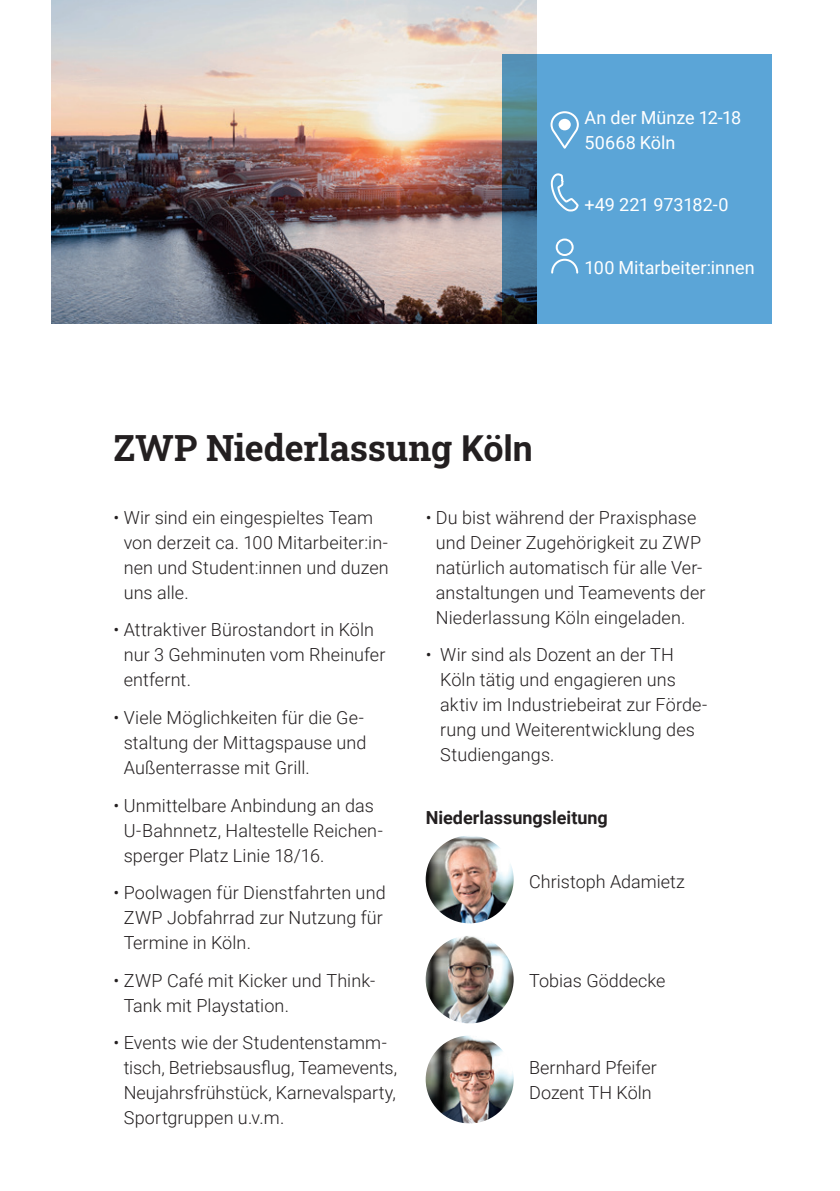
<style>
.page{position:relative;width:840px;height:1191px;background:#fff}
.page>*{position:absolute;margin:0;border:0;box-sizing:border-box;transform-origin:0 0}
.t1{font:36px "Roboto Slab";letter-spacing:-.005em;color:#231f20}
.t2{font:300 18px/25px "Roboto";letter-spacing:.005em;color:#231f20}
.t3{font:18px "Roboto";color:#fff}
.t4{font:700 18px "Roboto";color:#231f20}
.s1{font-family:"Roboto";font-weight:700;font-size:35.8px}
</style>
<div class="page">
<img style="left:51px;top:0;width:485px;height:323px">
<img style="left:425px;top:935px;width:88px;height:88px;border-radius:44px">
<img style="left:425px;top:1035px;width:88px;height:88px;border-radius:44px">
<img style="left:425px;top:835px;width:88px;height:88px;border-radius:44px">
<div style="left:502px;top:54px;width:269px;height:269px;background:#5ba5d7"></div>
<svg style="left:550px;top:111px;width:29px;height:38px"></svg>
<div style="left:555px;top:238px;width:18px;height:18px;border:2px solid #fff;border-radius:50%"></div>
<svg style="left:551px;top:258px;width:28px;height:16px"></svg>
<svg style="left:550px;top:173px;width:29px;height:39px"></svg>
<p class="t3" style="left:584px;top:105px;width:158px">An der Münze 12-18</p>
<p class="t3" style="left:584px;top:130px;width:92px">50668 Köln</p>
<p class="t3" style="left:584px;top:192px;width:145px">+49 221 973182-0</p>
<p class="t3" style="left:584px;top:255px;width:172px">100 Mitarbeiter:innen</p>
<p class="t1" style="left:113px;top:423px;width:420px">ZWP Niederlassung <span class="s1">Köln</span></p>
<p class="t2" style="left:124px;top:504px;width:266px;text-indent:-10px">• Wir sind ein eingespieltes Team von derzeit ca. 100 Mitarbeiter:in&shy;nen und Student:innen und duzen uns alle.</p>
<p class="t2" style="left:124px;top:617px;width:263px;text-indent:-10px">• Attraktiver Bürostandort in Köln nur 3 Gehminuten vom Rheinufer entfernt.</p>
<p class="t2" style="left:124px;top:704px;width:244px;text-indent:-10px">• Viele Möglichkeiten für die Ge&shy;staltung der Mittagspause und<br>Außenterrasse mit Grill.</p>
<p class="t2" style="left:124px;top:792px;width:260px;text-indent:-10px">• Unmittelbare Anbindung an das<br>U-Bahnnetz, Haltestelle Reichen&shy;sperger Platz Linie 18/16.</p>
<p class="t2" style="left:124px;top:879px;width:263px;text-indent:-10px">• Poolwagen für Dienstfahrten und<br>ZWP Jobfahrrad zur Nutzung für<br>Termine in Köln.</p>
<p class="t2" style="left:124px;top:967px;width:253px;text-indent:-10px">• ZWP Café mit Kicker und Think-<br>Tank mit Playstation.</p>
<p class="t2" style="left:124px;top:1029px;width:275px;text-indent:-10px">• Events wie der Studentenstamm&shy;tisch, Betriebsausflug, Teamevents, Neujahrsfrühstück, Karnevalsparty, Sportgruppen u.v.m.</p>
<p class="t2" style="left:425px;top:504px;width:281px;text-align:center">• Du bist während der Praxisphase und Deiner Zugehörigkeit zu ZWP natürlich automatisch für alle Ver&shy;anstaltungen und Teamevents der Niederlassung Köln eingeladen.</p>
<p class="t2" style="left:440px;top:642px;width:268px;text-indent:-15px">• Wir sind als Dozent an der TH<br>Köln tätig und engagieren uns aktiv im Industriebeirat zur Förde&shy;rung und Weiterentwicklung des<br>Studiengangs.</p>
<p class="t4" style="left:425px;top:805px;width:184px">Niederlassungsleitung</p>
<p class="t2" style="left:529px;top:868px;width:157px">Christoph Adamietz</p>
<p class="t2" style="left:529px;top:967px;width:138px">Tobias Göddecke</p>
<p class="t2" style="left:529px;top:1054px;width:129px">Bernhard Pfeifer</p>
<p class="t2" style="left:529px;top:1079px;width:124px">Dozent TH Köln</p>
</div>
